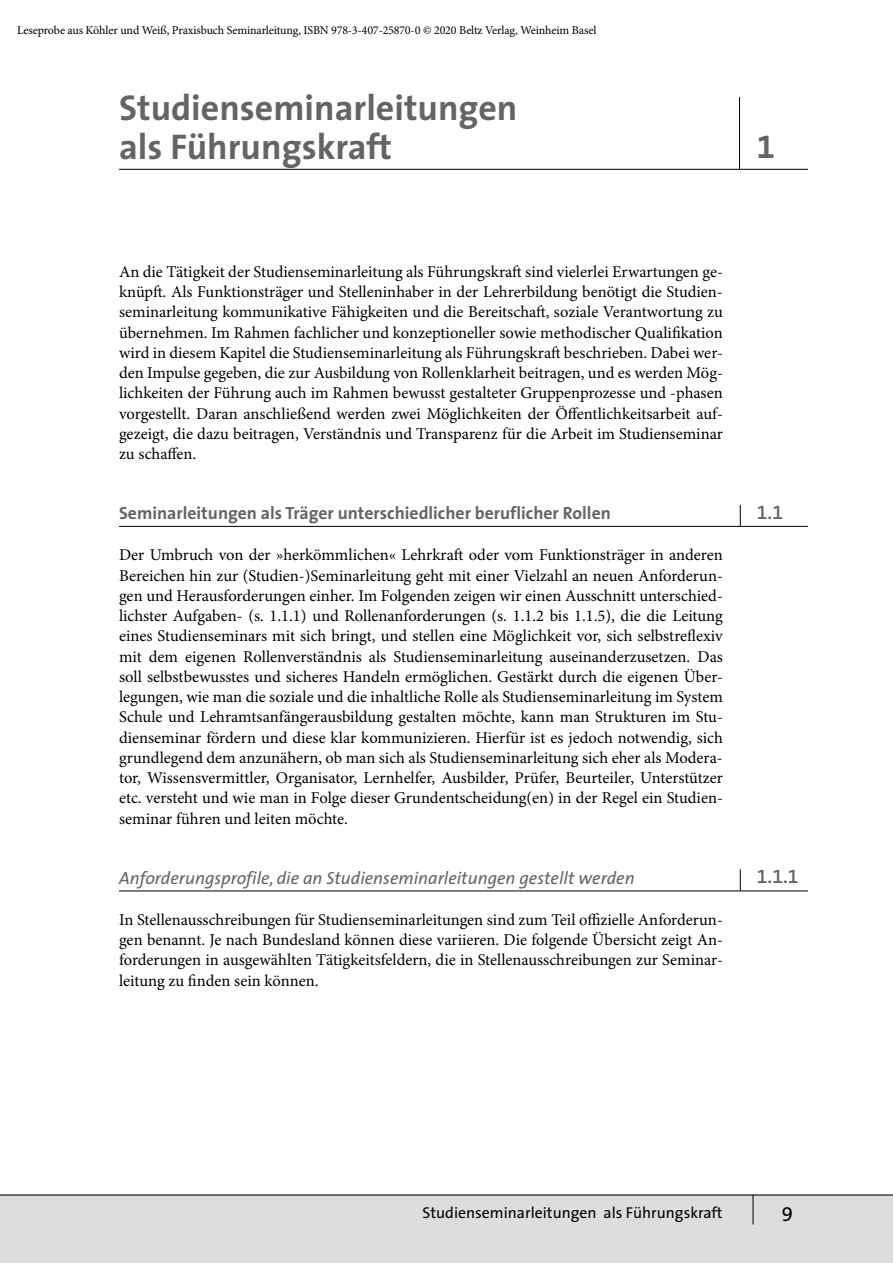
<style>
.page{position:relative;width:893px;height:1263px;background:#fff}
.page>*{position:absolute;margin:0;border:0;box-sizing:border-box;transform-origin:0 0}
.t1{font:700 36px/39px "The Sans";color:#626466}
.t2{font:33px "The Sans Bold Expert";color:#626466}
.t3{font:20.25px "The Sans Expert";color:#000}
.t4{font:19.5px "The Sans Semi Bold Expert";color:#626466}
.t5{font:italic 17.7px "The Sans";color:#626466}
.t6{font:700 17.7px "The Sans";color:#626466}
.t7{font:16.5px/20.2px "Minion Pro";color:#000;text-align:justify}
.t8{font:15.75px "The Sans";color:#000}
.t9{font:12px "Minion Pro";letter-spacing:-.01em;color:#000}
</style>
<div class="page">
<div style="left:0;top:1195px;width:893px;height:68px;background:#dcddde"></div>
<hr style="left:0;top:1195px;width:893px;height:1px;background:#000">
<svg style="left:753px;top:1195px;width:1px;height:29px"></svg>
<hr style="left:739px;top:97px;width:1px;height:72px;background:#000">
<hr style="left:119px;top:169px;width:689px;height:1px;background:#000">
<hr style="left:119px;top:526px;width:689px;height:1px;background:#000">
<svg style="left:740px;top:505px;width:1px;height:21px"></svg>
<hr style="left:119px;top:890px;width:689px;height:1px;background:#000">
<svg style="left:740px;top:869px;width:1px;height:22px"></svg>
<p class="t9" style="left:17px;top:22px;width:581px">Leseprobe aus Köhler und Weiß, Praxisbuch Seminarleitung, ISBN 978-3-407-25870-0 © 2020 Beltz Verlag, Weinheim Basel</p>
<p class="t1" style="left:119px;top:87px;width:400px">Studienseminarleitungen als Führungskraft</p>
<p class="t2" style="left:757px;top:120px;width:20px">1</p>
<p class="t7" style="left:119px;top:261px;width:605px">An die Tätigkeit der Studienseminarleitung als Führungskraft sind vielerlei Erwartungen ge&shy;knüpft. Als Funktionsträger und Stelleninhaber in der Lehrerbildung benötigt die Studien&shy;seminarleitung kommunikative Fähigkeiten und die Bereitschaft, soziale Verantwortung zu übernehmen. Im Rahmen fachlicher und konzeptioneller sowie methodischer Qualifikation wird in diesem Kapitel die Studienseminarleitung als Führungskraft beschrieben. Dabei wer&shy;den Impulse gegeben, die zur Ausbildung von Rollenklarheit beitragen, und es werden Mög&shy;lichkeiten der Führung auch im Rahmen bewusst gestalteter Gruppenprozesse und -phasen vorgestellt. Daran anschließend werden zwei Möglichkeiten der Öffentlichkeitsarbeit auf&shy;gezeigt, die dazu beitragen, Verständnis und Transparenz für die Arbeit im Studienseminar zu schaffen.</p>
<p class="t6" style="left:119px;top:498px;width:493px">Seminarleitungen als Träger unterschiedlicher beruflicher Rollen</p>
<p class="t7" style="left:119px;top:545px;width:605px">Der Umbruch von der »herkömmlichen« Lehrkraft oder vom Funktionsträger in anderen Bereichen hin zur (Studien-)Seminarleitung geht mit einer Vielzahl an neuen Anforderun&shy;gen und Herausforderungen einher. Im Folgenden zeigen wir einen Ausschnitt unterschied&shy;lichster Aufgaben- (s. 1.1.1) und Rollenanforderungen (s. 1.1.2 bis 1.1.5), die die Leitung eines Studienseminars mit sich bringt, und stellen eine Möglichkeit vor, sich selbstreflexiv mit dem eigenen Rollenverständnis als Studienseminarleitung auseinanderzusetzen. Das soll selbstbewusstes und sicheres Handeln ermöglichen. Gestärkt durch die eigenen Über&shy;legungen, wie man die soziale und die inhaltliche Rolle als Studienseminarleitung im System Schule und Lehramtsanfängerausbildung gestalten möchte, kann man Strukturen im Stu&shy;dienseminar fördern und diese klar kommunizieren. Hierfür ist es jedoch notwendig, sich grundlegend dem anzunähern, ob man sich als Studienseminarleitung sich eher als Modera&shy;tor, Wissensvermittler, Organisator, Lernhelfer, Ausbilder, Prüfer, Beurteiler, Unterstützer etc. versteht und wie man in Folge dieser Grundentscheidung(en) in der Regel ein Studien&shy;seminar führen und leiten möchte.</p>
<p class="t5" style="left:119px;top:863px;width:517px">Anforderungsprofile, die an Studienseminarleitungen gestellt werden</p>
<p class="t7" style="left:119px;top:909px;width:605px">In Stellenausschreibungen für Studienseminarleitungen sind zum Teil offizielle Anforderun&shy;gen benannt. Je nach Bundesland können diese variieren. Die folgende Übersicht zeigt An&shy;forderungen in ausgewählten Tätigkeitsfeldern, die in Stellenausschreibungen zur Seminar&shy;leitung zu finden sein können.</p>
<p class="t4" style="left:757px;top:496px;width:28px">1.1</p>
<p class="t4" style="left:757px;top:860px;width:43px">1.1.1</p>
<p class="t8" style="left:422px;top:1200px;width:302px">Studienseminarleitungen als Führungskraft</p>
<p class="t3" style="left:782px;top:1198px;width:13px">9</p>
</div>
